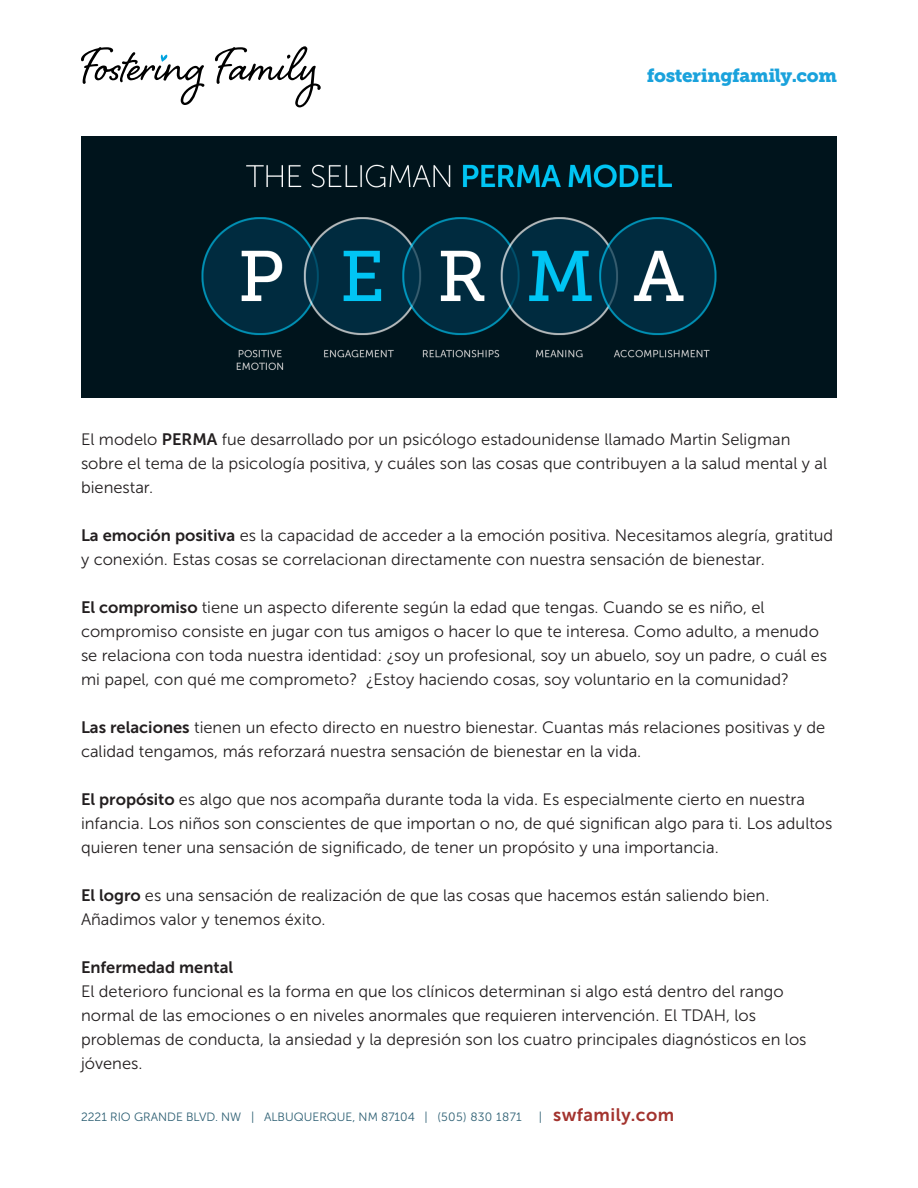
<style>
.page{position:relative;width:918px;height:1188px;background:#fff}
.page>*{position:absolute;margin:0;border:0;box-sizing:border-box;transform-origin:0 0}
.t1{font:18.75px "Museo Slab 900";letter-spacing:-.02em;color:#1aa2dc}
.t2{font:18px "Museo Sans 700";letter-spacing:.025em;color:#a3332e}
.t3{font:16.5px/24px "Museo Sans 300";color:#231f20}
.t4{font:16.5px "Museo Sans 700";color:#231f20}
.t5{font:12px "Museo Sans 300";color:#2d5f73}
.s1{font-family:"Museo Sans 700"}
.s2{font-family:"Museo Sans 300";font-size:12px;color:#2d5f73}
</style>
<div class="page">
<svg style="left:215px;top:46px;width:106px;height:61px"></svg>
<svg style="left:81px;top:47px;width:123px;height:58px"></svg>
<img style="left:81px;top:136px;width:756px;height:261px">
<p class="t1" style="left:647px;top:64px;width:192px">fosteringfamily.com</p>
<p class="t3" style="left:81px;top:427px;width:748px">El modelo <span class="s1">PERMA</span> fue desarrollado por un psicólogo estadounidense llamado Martin Seligman sobre el tema de la psicología positiva, y cuáles son las cosas que contribuyen a la salud mental y al bienestar.</p>
<p class="t3" style="left:81px;top:523px;width:754px"><span class="s1">La emoción positiva</span> es la capacidad de acceder a la emoción positiva. Necesitamos alegría, gratitud y conexión. Estas cosas se correlacionan directamente con nuestra sensación de bienestar.</p>
<p class="t3" style="left:81px;top:595px;width:748px"><span class="s1">El compromiso</span> tiene un aspecto diferente según la edad que tengas. Cuando se es niño, el compromiso consiste en jugar con tus amigos o hacer lo que te interesa. Como adulto, a menudo se relaciona con toda nuestra identidad: ¿soy un profesional, soy un abuelo, soy un padre, o cuál es mi papel, con qué me comprometo? ¿Estoy haciendo cosas, soy voluntario en la comunidad?</p>
<p class="t3" style="left:81px;top:715px;width:746px"><span class="s1">Las relaciones</span> tienen un efecto directo en nuestro bienestar. Cuantas más relaciones positivas y de calidad tengamos, más reforzará nuestra sensación de bienestar en la vida.</p>
<p class="t3" style="left:81px;top:787px;width:753px"><span class="s1">El propósito</span> es algo que nos acompaña durante toda la vida. Es especialmente cierto en nuestra infancia. Los niños son conscientes de que importan o no, de qué significan algo para ti. Los adultos quieren tener una sensación de significado, de tener un propósito y una importancia.</p>
<p class="t3" style="left:81px;top:883px;width:690px"><span class="s1">El logro</span> es una sensación de realización de que las cosas que hacemos están saliendo bien.<br>Añadimos valor y tenemos éxito.</p>
<p class="t4" style="left:81px;top:958px;width:154px">Enfermedad mental</p>
<p class="t3" style="left:81px;top:979px;width:727px">El deterioro funcional es la forma en que los clínicos determinan si algo está dentro del rango normal de las emociones o en niveles anormales que requieren intervención. El TDAH, los problemas de conducta, la ansiedad y la depresión son los cuatro principales diagnósticos en los jóvenes.</p>
<p class="t5" style="left:81px;top:1110px;width:442px">2221 RIO GRANDE BLVD. NW | ALBUQUERQUE, NM 87104 | (505) 830 1871</p>
<p class="t2" style="left:539px;top:1104px;width:137px"><span class="s2">|</span> swfamily.com</p>
</div>
